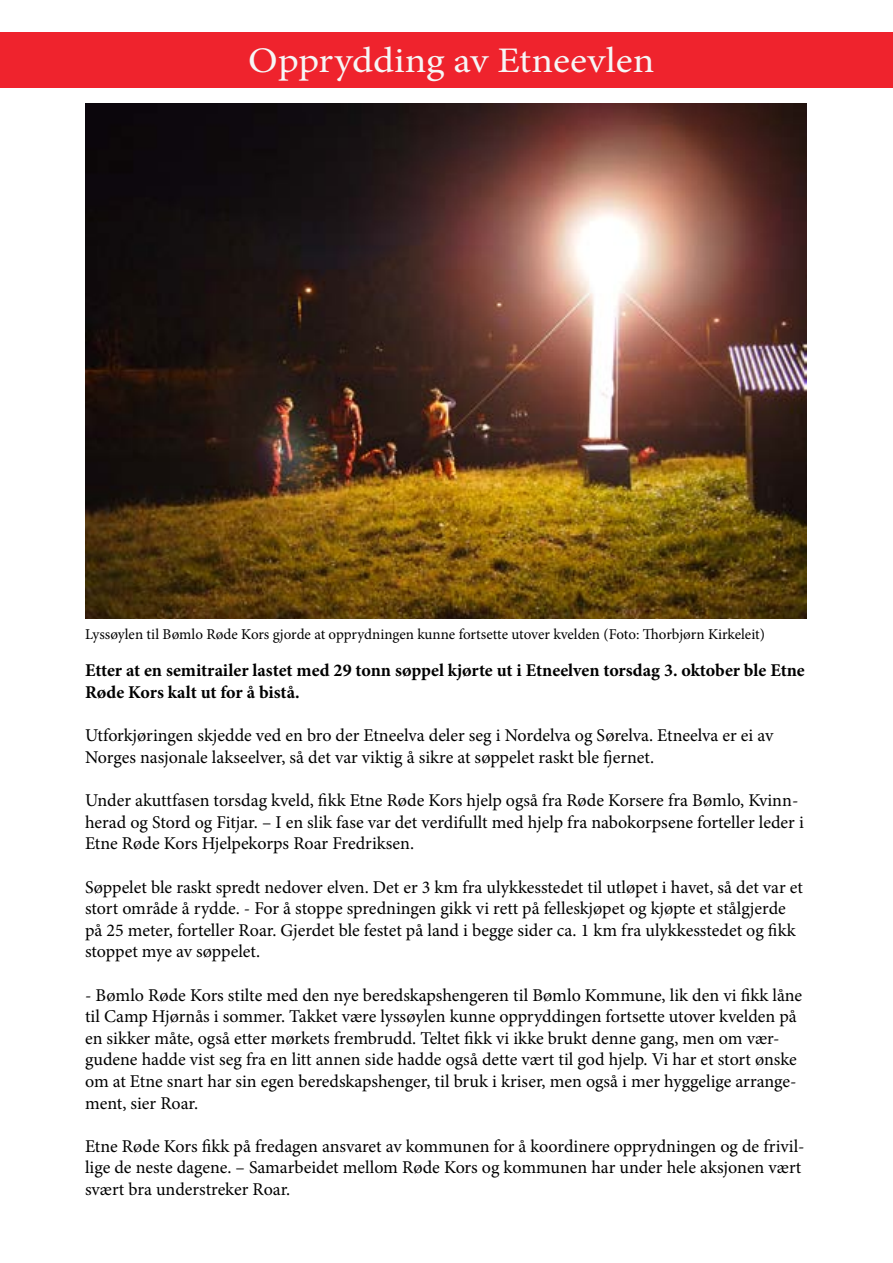
<style>
.page{position:relative;width:893px;height:1263px;background:#fff}
.page>*{position:absolute;margin:0;border:0;box-sizing:border-box;transform-origin:0 0}
.t1{font:36px "Minion Pro";color:#f6f6f6;scale:1.1 1}
.t2{font:18px/21.6px "Minion Pro";color:#000}
.t3{font:700 18px/21.6px "Minion Pro";letter-spacing:-.005em;color:#000}
.t4{font:15px "Minion Pro";letter-spacing:-.005em;color:#000}
</style>
<div class="page">
<div style="left:0;top:32px;width:893px;height:55px;background:#ef232d"></div>
<img style="left:85px;top:103px;width:721px;height:516px">
<h1 class="t1" style="left:248px;top:36px;width:371px">Opprydding av Etneevlen</h1>
<p class="t4" style="left:85px;top:624px;width:681px">Lyssøylen til Bømlo Røde Kors gjorde at opprydningen kunne fortsette utover kvelden (Foto: Thorbjørn Kirkeleit)</p>
<p class="t3" style="left:85px;top:660px;width:721px">Etter at en semitrailer lastet med 29 tonn søppel kjørte ut i Etneelven torsdag 3. oktober ble Etne<br>Røde Kors kalt ut for å bistå.</p>
<p class="t2" style="left:85px;top:725px;width:690px">Utforkjøringen skjedde ved en bro der Etneelva deler seg i Nordelva og Sørelva. Etneelva er ei av<br>Norges nasjonale lakseelver, så det var viktig å sikre at søppelet raskt ble fjernet.</p>
<p class="t2" style="left:85px;top:790px;width:720px">Under akuttfasen torsdag kveld, fikk Etne Røde Kors hjelp også fra Røde Korsere fra Bømlo, Kvinn&shy;herad og Stord og Fitjar. – I en slik fase var det verdifullt med hjelp fra nabokorpsene forteller leder i<br>Etne Røde Kors Hjelpekorps Roar Fredriksen.</p>
<p class="t2" style="left:85px;top:876px;width:719px">Søppelet ble raskt spredt nedover elven. Det er 3 km fra ulykkesstedet til utløpet i havet, så det var et stort område å rydde. - For å stoppe spredningen gikk vi rett på felleskjøpet og kjøpte et stålgjerde på 25 meter, forteller Roar. Gjerdet ble festet på land i begge sider ca. 1 km fra ulykkesstedet og fikk stoppet mye av søppelet.</p>
<p class="t2" style="left:85px;top:984px;width:719px">- Bømlo Røde Kors stilte med den nye beredskapshengeren til Bømlo Kommune, lik den vi fikk låne til Camp Hjørnås i sommer. Takket være lyssøylen kunne oppryddingen fortsette utover kvelden på en sikker måte, også etter mørkets frembrudd. Teltet fikk vi ikke brukt denne gang, men om vær&shy;gudene hadde vist seg fra en litt annen side hadde også dette vært til god hjelp. Vi har et stort ønske om at Etne snart har sin egen beredskapshenger, til bruk i kriser, men også i mer hyggelige arrange&shy;ment, sier Roar.</p>
<p class="t2" style="left:85px;top:1135px;width:721px">Etne Røde Kors fikk på fredagen ansvaret av kommunen for å koordinere opprydningen og de frivil&shy;lige de neste dagene. – Samarbeidet mellom Røde Kors og kommunen har under hele aksjonen vært svært bra understreker Roar.</p>
</div>
